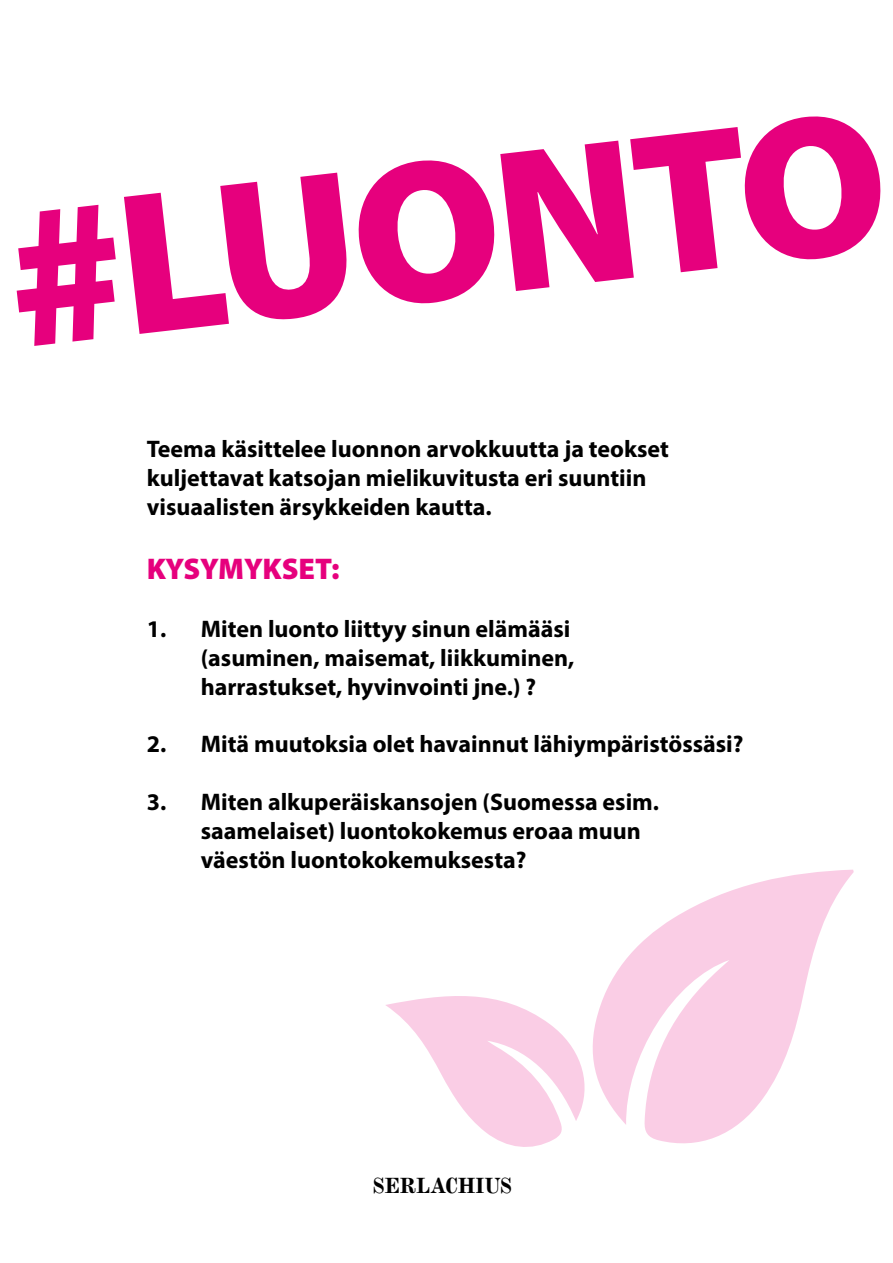
<style>
.page{position:relative;width:893px;height:1263px;background:#fff}
.page>*{position:absolute;margin:0;border:0;box-sizing:border-box;transform-origin:0 0}
.t1{font:900 204.6px "Myriad Pro";color:#e6007d}
.t2{font:900 30px "Myriad Pro";color:#e6007d}
.t3{font:700 24px/28.8px "Myriad Pro";color:#000}
.t4{font:700 22.5px "Modern MT Std";color:#000}
</style>
<div class="page">
<svg style="left:592px;top:870px;width:262px;height:274px;fill:#facde5"></svg>
<svg style="left:385px;top:996px;width:200px;height:151px"></svg>
<h1 class="t1" style="left:-6px;top:141px;width:886px;rotate:-6deg">#LUONTO</h1>
<p class="t3" style="left:147px;top:434px;width:524px">Teema käsittelee luonnon arvokkuutta ja teokset kuljettavat katsojan mielikuvitusta eri suuntiin visuaalisten ärsykkeiden kautta.</p>
<p class="t2" style="left:147px;top:549px;width:194px">KYSYMYKSET:</p>
<p class="t3" style="left:201px;top:614px;width:375px;text-indent:-54px">1. Miten luonto liittyy sinun elämääsi (asuminen, maisemat, liikkuminen, harrastukset, hyvinvointi jne.) ?</p>
<p class="t3" style="left:147px;top:729px;width:598px">2. Mitä muutoksia olet havainnut lähiympäristössäsi?</p>
<p class="t3" style="left:201px;top:787px;width:460px;text-indent:-54px">3. Miten alkuperäiskansojen (Suomessa esim. saamelaiset) luontokokemus eroaa muun väestön luontokokemuksesta?</p>
<p class="t4" style="left:373px;top:1172px;width:140px">SERLACHIUS</p>
</div>
